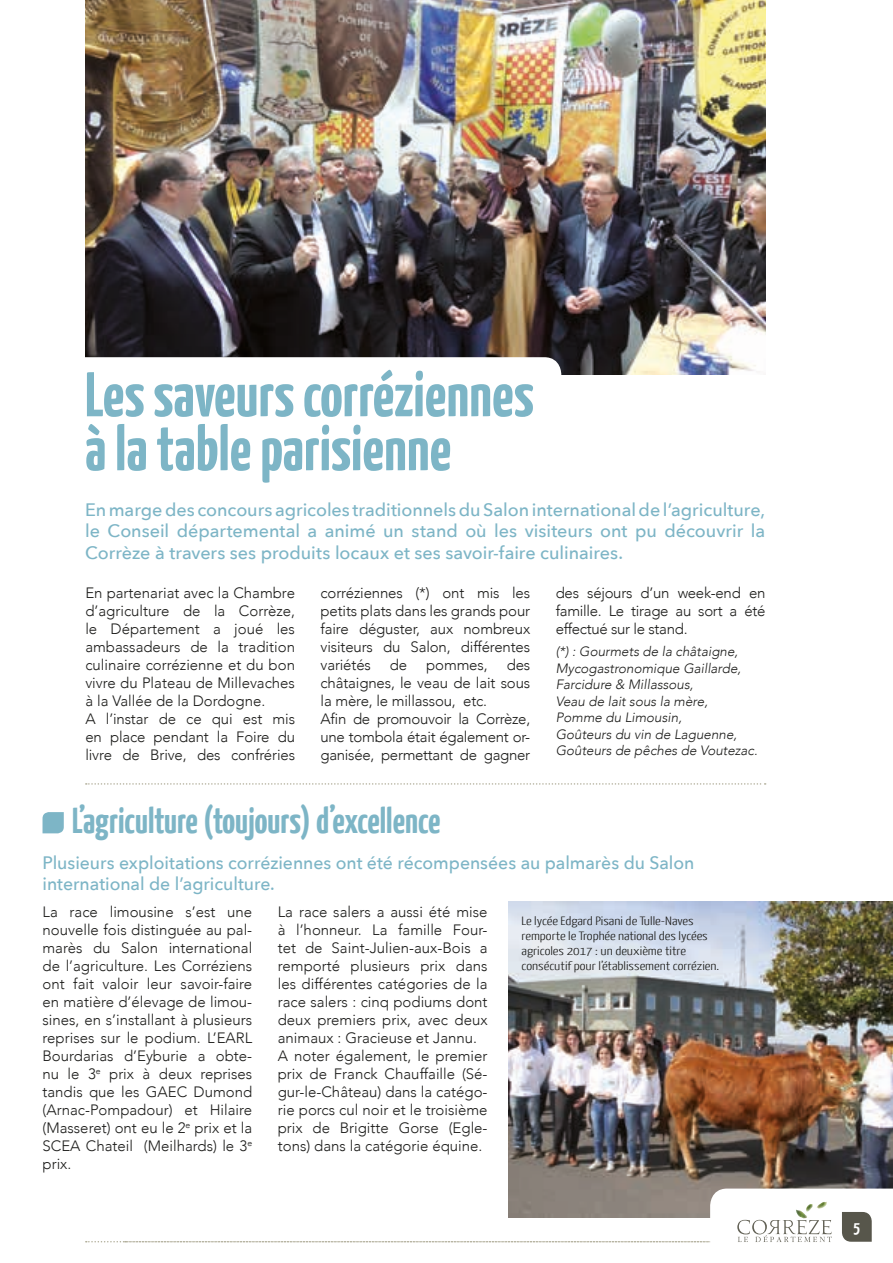
<style>
.page{position:relative;width:893px;height:1263px;background:#fff}
.page>*{position:absolute;margin:0;border:0;box-sizing:border-box;transform-origin:0 0}
.t1{font:700 63px/54px "Yanone Kaffeesatz";color:#7db5c6}
.t2{font:700 36px "Yanone Kaffeesatz";color:#7db5c6}
.t3{font:500 18px/21.6px "Avenir Next";letter-spacing:-.005em;color:#7db5c6;text-align:justify}
.t4{font:700 16.5px "Yanone Kaffeesatz";color:#fff}
.t5{font:300 15px/18px "Avenir";color:#1d1d1b;text-align:justify}
.t6{font:300 15px/18px "Avenir";letter-spacing:-.02em;color:#1d1d1b}
.t7{font:italic 300 13.5px/16.5px "Avenir";color:#1d1d1b}
.t8{font:300 12px/15px "Yanone Kaffeesatz";color:#1d1d1b;scale:1.25 1}
</style>
<div class="page">
<svg style="left:86px;top:783px;width:680px;height:2px"></svg>
<img style="left:85px;top:0;width:680px;height:375px">
<svg style="left:43px;top:812px;width:21px;height:21px"></svg>
<img style="left:509px;top:901px;width:384px;height:287px">
<svg style="left:86px;top:1188px;width:807px;height:55px"></svg>
<svg style="left:85px;top:357px;width:476px;height:18px"></svg>
<h1 class="t1" style="left:85px;top:366px;width:450px">Les saveurs corréziennes à la table parisienne</h1>
<p class="t3" style="left:85px;top:498px;width:682px">En marge des concours agricoles traditionnels du Salon international de l’agriculture, le Conseil départemental a animé un stand où les visiteurs ont pu découvrir la Corrèze à travers ses produits locaux et ses savoir-faire culinaires.</p>
<p class="t5" style="left:85px;top:583px;width:211px;text-align:left">En partenariat avec la Chambre d’agriculture de la Corrèze, le Département a joué les ambassadeurs de la tradition culinaire corrézienne et du bon vivre du Plateau de Millevaches à la Vallée de la Dordogne.<br>A l’instar de ce qui est mis en place pendant la Foire du livre de Brive, des confréries</p>
<p class="t5" style="left:321px;top:583px;width:211px">corréziennes (*) ont mis les petits plats dans les grands pour faire déguster, aux nombreux visiteurs du Salon, différentes variétés</p>
<p class="t5" style="left:556px;top:583px;width:211px">des séjours d’un week-end en famille. Le tirage au sort a été effectué sur le stand.</p>
<p class="t7" style="left:556px;top:644px;width:203px">(*) : Gourmets de la châtaigne,<br>Mycogastronomique Gaillarde,<br>Farcidure &amp; Millassous,<br>Veau de lait sous la mère,<br>Pomme du Limousin,<br>Goûteurs du vin de Laguenne,<br>Goûteurs de pêches de Voutezac.</p>
<p class="t6" style="left:321px;top:655px;width:211px;text-indent:186px">des châtaignes, le veau de lait sous la mère, le millassou, etc.<br>Afin de promouvoir la Corrèze, une tombola était également or&shy;ganisée, permettant de gagner</p>
<p class="t5" style="left:390px;top:655px;width:19px">de</p>
<p class="t5" style="left:426px;top:655px;width:63px">pommes,</p>
<h2 class="t2" style="left:72px;top:799px;width:370px">L’agriculture (toujours) d’excellence</h2>
<p class="t3" style="left:43px;top:851px;width:653px">Plusieurs exploitations corréziennes ont été récompensées au palmarès du Salon international de l’agriculture.</p>
<p class="t5" style="left:43px;top:902px;width:211px">La race limousine s’est une nouvelle fois distinguée au pal&shy;marès du Salon international de l’agriculture. Les Corréziens ont fait valoir leur savoir-faire en matière d’élevage de limou&shy;sines, en s’installant à plusieurs reprises sur le podium. L’EARL Bourdarias d’Eyburie a obte&shy;nu le 3<sup>e</sup> prix à deux reprises tandis que les GAEC Dumond (Arnac-Pompadour) et Hilaire (Masseret) ont eu le 2<sup>e</sup> prix et la SCEA Chateil (Meilhards) le 3<sup>e </sup>prix.</p>
<p class="t5" style="left:278px;top:902px;width:211px;text-align:left">La race salers a aussi été mise à l’honneur. La famille Four&shy;tet de Saint-Julien-aux-Bois a remporté plusieurs prix dans les différentes catégories de la race salers : cinq podiums dont deux premiers prix, avec deux animaux : Gracieuse et Jannu.<br>A noter également, le premier prix de Franck Chauffaille (Sé&shy;gur-le-Château) dans la catégo&shy;rie porcs cul noir et le troisième prix de Brigitte Gorse (Egle&shy;tons) dans la catégorie équine.</p>
<p class="t8" style="left:522px;top:913px;width:160px">Le lycée Edgard Pisani de Tulle-Naves remporte le Trophée national des lycées agricoles 2017 : un deuxième titre consécutif pour l’établissement corrézien.</p>
<p class="t4" style="left:853px;top:1217px;width:8px">5</p>
</div>
